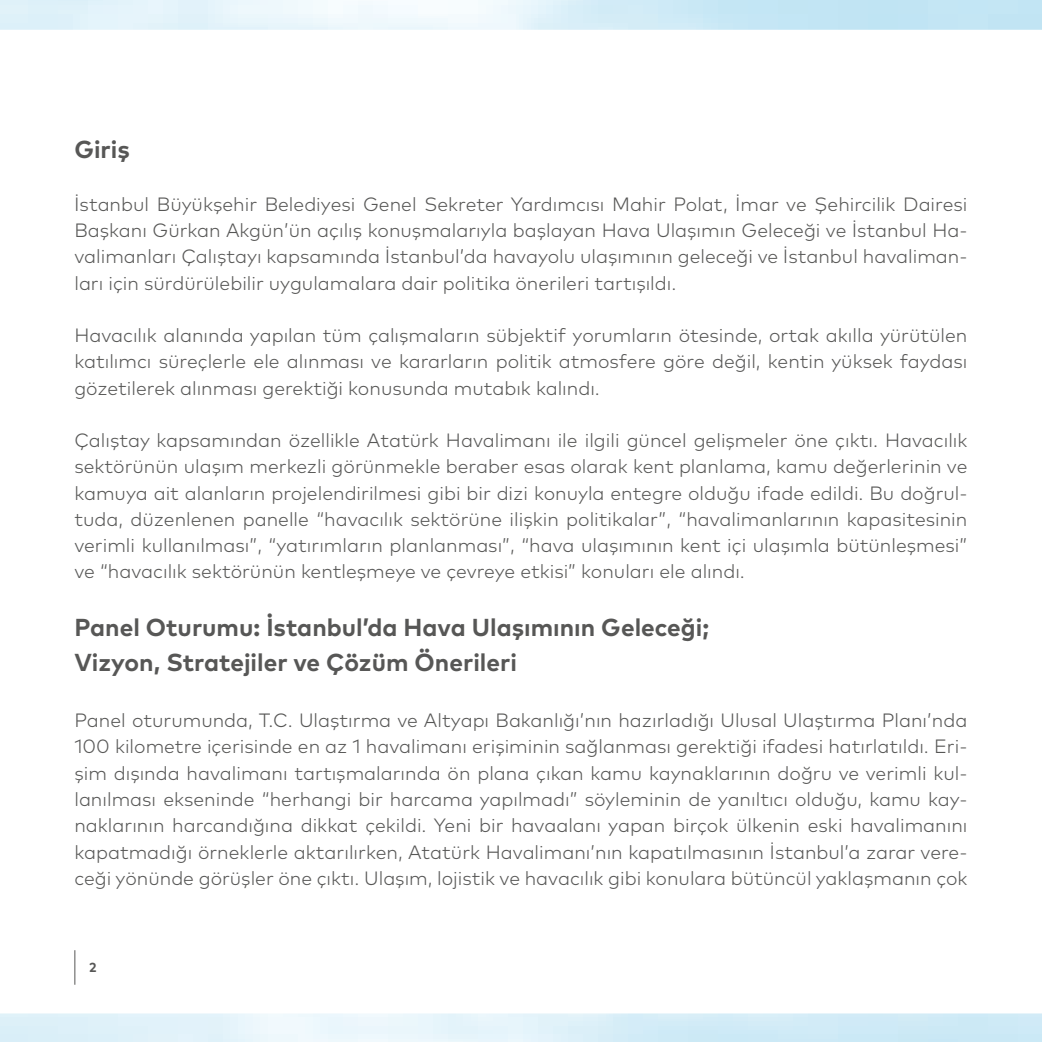
<style>
.page{position:relative;width:1042px;height:1042px;background:#fff}
.page>*{position:absolute;margin:0;border:0;box-sizing:border-box;transform-origin:0 0}
.t1{font:700 24.5px/35px "Mark Pro";color:#575756}
.t2{font:300 19.25px/26.2px "Mark Pro";color:#575756;text-align:justify}
.t3{font:700 13.12px "Mark Pro";color:#575756}
</style>
<div class="page">
<hr style="left:74px;top:950px;width:1px;height:34px;background:#575756">
<svg style="left:0;top:0;width:1042px;height:30px"></svg>
<svg style="left:0;top:1013px;width:1042px;height:29px;background:#dcf0f8"></svg>
<p class="t1" style="left:74px;top:130px;width:57px">Giriş</p>
<p class="t2" style="left:74px;top:189px;width:894px">İstanbul Büyükşehir Belediyesi Genel Sekreter Yardımcısı Mahir Polat, İmar ve Şehircilik Dairesi Başkanı Gürkan Akgün’ün açılış konuşmalarıyla başlayan Hava Ulaşımın Geleceği ve İstanbul Ha&shy;valimanları Çalıştayı kapsamında İstanbul’da havayolu ulaşımının geleceği ve İstanbul havaliman&shy;ları için sürdürülebilir uygulamalara dair politika önerileri tartışıldı.</p>
<p class="t2" style="left:74px;top:321px;width:894px">Havacılık alanında yapılan tüm çalışmaların sübjektif yorumların ötesinde, ortak akılla yürütülen katılımcı süreçlerle ele alınması ve kararların politik atmosfere göre değil, kentin yüksek faydası gözetilerek alınması gerektiği konusunda mutabık kalındı.</p>
<p class="t2" style="left:74px;top:426px;width:894px">Çalıştay kapsamından özellikle Atatürk Havalimanı ile ilgili güncel gelişmeler öne çıktı. Havacılık sektörünün ulaşım merkezli görünmekle beraber esas olarak kent planlama, kamu değerlerinin ve kamuya ait alanların projelendirilmesi gibi bir dizi konuyla entegre olduğu ifade edildi. Bu doğrul&shy;tuda, düzenlenen panelle “havacılık sektörüne ilişkin politikalar”, “havalimanlarının kapasitesinin verimli kullanılması”, “yatırımların planlanması”, “hava ulaşımının kent içi ulaşımla bütünleşmesi” ve “havacılık sektörünün kentleşmeye ve çevreye etkisi” konuları ele alındı.</p>
<p class="t1" style="left:74px;top:608px;width:636px">Panel Oturumu: İstanbul’da Hava Ulaşımının Geleceği;<br>Vizyon, Stratejiler ve Çözüm Önerileri</p>
<p class="t2" style="left:74px;top:706px;width:894px">Panel oturumunda, T.C. Ulaştırma ve Altyapı Bakanlığı’nın hazırladığı Ulusal Ulaştırma Planı’nda 100 kilometre içerisinde en az 1 havalimanı erişiminin sağlanması gerektiği ifadesi hatırlatıldı. Eri&shy;şim dışında havalimanı tartışmalarında ön plana çıkan kamu kaynaklarının doğru ve verimli kul&shy;lanılması ekseninde “herhangi bir harcama yapılmadı” söyleminin de yanıltıcı olduğu, kamu kay&shy;naklarının harcandığına dikkat çekildi. Yeni bir havaalanı yapan birçok ülkenin eski havalimanını kapatmadığı örneklerle aktarılırken, Atatürk Havalimanı’nın kapatılmasının İstanbul’a zarar vere&shy;ceği yönünde görüşler öne çıktı. Ulaşım, lojistik ve havacılık gibi konulara bütüncül yaklaşmanın çok</p>
<p class="t3" style="left:89px;top:957px;width:9px">2</p>
</div>
